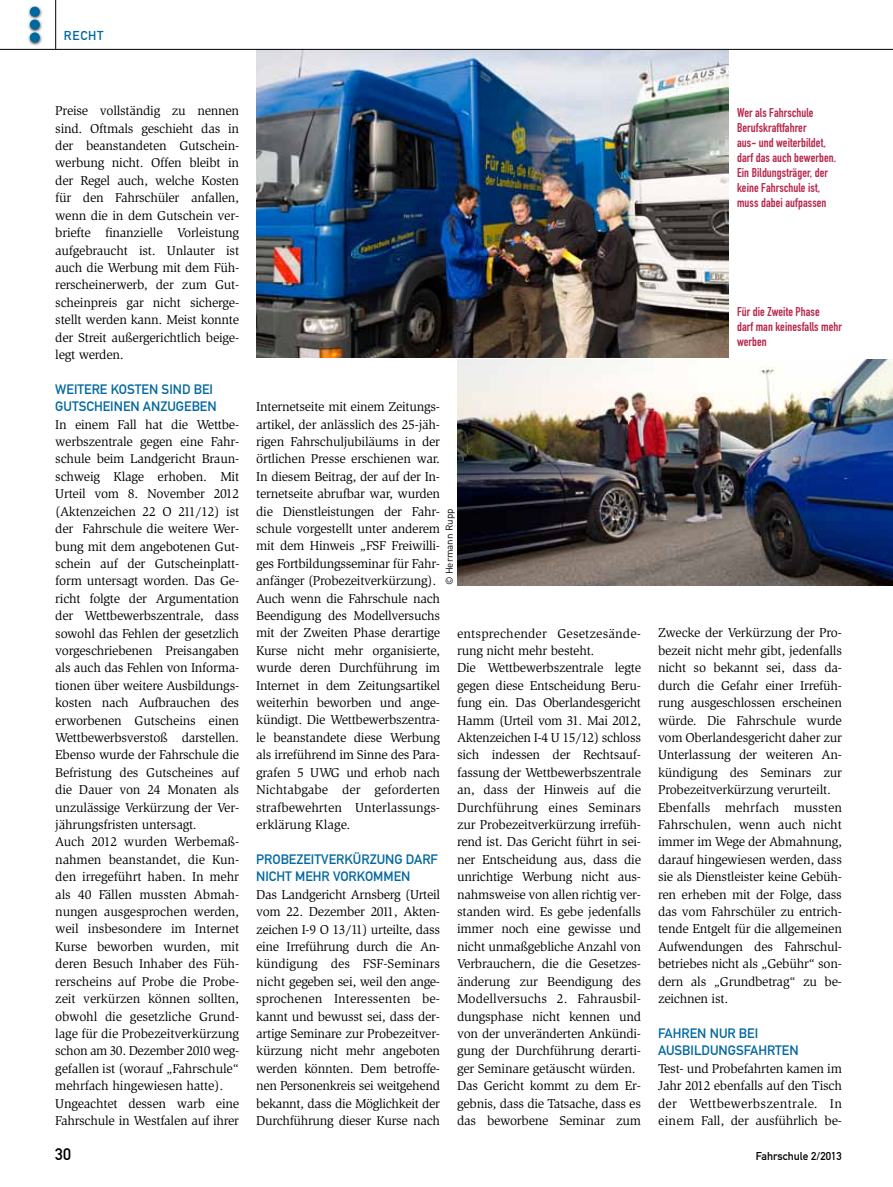
<style>
.page{position:relative;width:893px;height:1187px;background:#fff}
.page>*{position:absolute;margin:0;border:0;box-sizing:border-box;transform-origin:0 0}
.t1{font:16.5px "DIN Mittelschrift Std";color:#000}
.t2{font:13.5px/17.4px "DIN Mittelschrift Std";color:#00689e}
.t3{font:13.2px/17.4px "Slimbach Std";letter-spacing:-.02em;color:#000}
.t4{font:12.75px "DIN Mittelschrift Std";letter-spacing:.06em;color:#00689e}
.t5{font:12.6px/15px "DIN Engschrift Std";letter-spacing:.005em;color:#b7274c}
.t6{font:11.25px "DIN Mittelschrift Std";color:#000}
.t7{font:9.75px "DINOT";color:#000}
</style>
<div class="page">
<img style="left:28px;top:6px;width:14px;height:40px">
<hr style="left:55px;top:0;width:1px;height:49px;background:#000">
<div style="left:30px;top:32px;width:10px;height:10px;background:#00689e;border-radius:50%"></div>
<div style="left:30px;top:20px;width:10px;height:10px;background:#00689e;border-radius:50%"></div>
<div style="left:30px;top:7px;width:10px;height:10px;background:#00689e;border-radius:50%"></div>
<img style="left:256px;top:50px;width:473px;height:307px">
<img style="left:457px;top:359px;width:436px;height:226px">
<hr style="left:0;top:49px;width:893px;height:1px;background:#000">
<p class="t4" style="left:64px;top:28px;width:41px">RECHT</p>
<p class="t3" style="left:55px;top:102px;width:185px;text-align:justify">Preise vollständig zu nennen sind. Oftmals geschieht das in der beanstandeten Gutschein&shy;werbung nicht. Offen bleibt in der Regel auch, welche Kosten für den Fahrschüler anfallen, wenn die in dem Gutschein ver&shy;briefte finanzielle Vorleistung aufgebraucht ist. Unlauter ist auch die Werbung mit dem Füh&shy;rerscheinerwerb, der zum Gut&shy;scheinpreis gar nicht sicherge&shy;stellt werden kann. Meist konnte der Streit außergerichtlich beige&shy;legt werden.</p>
<p class="t2" style="left:55px;top:380px;width:163px">WEITERE KOSTEN SIND BEI<br>GUTSCHEINEN ANZUGEBEN</p>
<p class="t3" style="left:55px;top:415px;width:185px">In einem Fall hat die Wettbe&shy;werbszentrale gegen eine Fahr&shy;schule beim Landgericht Braun&shy;schweig Klage erhoben. Mit<br>Urteil vom 8. November 2012 (Aktenzeichen 22 O 211/12) ist der Fahrschule die weitere Wer&shy;bung mit dem angebotenen Gut&shy;schein auf der Gutscheinplatt&shy;form untersagt worden. Das Ge&shy;richt folgte der Argumentation der Wettbewerbszentrale, dass sowohl das Fehlen der gesetzlich vorgeschriebenen Preisangaben als auch das Fehlen von Informa&shy;tionen über weitere Ausbildungs&shy;kosten nach Aufbrauchen des erworbenen Gutscheins einen<br>Wettbewerbsverstoß darstellen.<br>Ebenso wurde der Fahrschule die<br>Befristung des Gutscheines auf die Dauer von 24 Monaten als unzulässige Verkürzung der Ver&shy;jährungsfristen untersagt.<br>Auch 2012 wurden Werbemaß&shy;nahmen beanstandet, die Kun&shy;den irregeführt haben. In mehr als 40 Fällen mussten Abmah&shy;nungen ausgesprochen werden, weil insbesondere im Internet<br>Kurse beworben wurden, mit deren Besuch Inhaber des Füh&shy;rerscheins auf Probe die Probe&shy;zeit verkürzen können sollten, obwohl die gesetzliche Grund&shy;lage für die Probezeitverkürzung schon am 30. Dezember 2010 weg&shy;gefallen ist (worauf „Fahrschule“ mehrfach hingewiesen hatte).<br>Ungeachtet dessen warb eine<br>Fahrschule in Westfalen auf ihrer</p>
<p class="t5" style="left:737px;top:105px;width:101px">Wer als Fahrschule<br>Berufskraftfahrer<br>aus- und weiterbildet, darf das auch bewerben.<br>Ein Bildungsträger, der keine Fahrschule ist, muss dabei aufpassen</p>
<p class="t5" style="left:737px;top:304px;width:106px">Für die Zweite Phase<br>darf man keinesfalls mehr werben</p>
<p class="t3" style="left:256px;top:398px;width:185px">Internetseite mit einem Zeitungs&shy;artikel, der anlässlich des 25-jäh&shy;rigen Fahrschuljubiläums in der örtlichen Presse erschienen war.<br>In diesem Beitrag, der auf der In&shy;ternetseite abrufbar war, wurden die Dienstleistungen der Fahr&shy;schule vorgestellt unter anderem mit dem Hinweis „FSF Freiwilli&shy;ges Fortbildungsseminar für Fahr&shy;anfänger (Probezeitverkürzung).<br>Auch wenn die Fahrschule nach<br>Beendigung des Modellversuchs mit der Zweiten Phase derartige<br>Kurse nicht mehr organisierte, wurde deren Durchführung im<br>Internet in dem Zeitungsartikel weiterhin beworben und ange&shy;kündigt. Die Wettbewerbszentra&shy;le beanstandete diese Werbung als irreführend im Sinne des Para&shy;grafen 5 UWG und erhob nach<br>Nichtabgabe der geforderten strafbewehrten Unterlassungs&shy;erklärung Klage.</p>
<p class="t2" style="left:256px;top:850px;width:89px">PROBEZEITVERKÜRZ</p>
<p class="t7" style="left:443px;top:585px;width:78px;rotate:-90deg">© Hermann Rupp</p>
<p class="t3" style="left:457px;top:624px;width:185px">entsprechender Gesetzesände&shy;rung nicht mehr besteht.<br>Die Wettbewerbszentrale legte gegen diese Entscheidung Beru&shy;fung ein. Das Oberlandesgericht<br>Hamm (Urteil vom 31. Mai 2012,<br>Aktenzeichen I-4 U 15/12) schloss sich indessen der Rechtsauf&shy;fassung der Wettbewerbszentrale an, dass der Hinweis auf die<br>Durchführung eines Seminars zur Probezeitverkürzung irrefüh&shy;rend ist. Das Gericht führt in sei&shy;ner Entscheidung aus, dass die unrichtige Werbung nicht aus&shy;nahmsweise von allen richtig ver&shy;standen wird. Es gebe jedenfalls immer noch eine gewisse und nicht unmaßgebliche Anzahl von<br>Verbrauchern, die die Gesetzes&shy;änderung zur Beendigung des<br>Modellversuchs 2. Fahrausbil&shy;dungsphase nicht kennen und von der unveränderten Ankündi&shy;gung der Durchführung derarti&shy;ger Seminare getäuscht würden.<br>Das Gericht kommt zu dem Er&shy;gebnis, dass die Tatsache, dass es das beworbene Seminar zum</p>
<p class="t3" style="left:658px;top:624px;width:185px">Zwecke der Verkürzung der Pro&shy;bezeit nicht mehr gibt, jedenfalls nicht so bekannt sei, dass da&shy;durch die Gefahr einer Irrefüh&shy;rung ausgeschlossen erscheinen würde. Die Fahrschule wurde vom Oberlandesgericht daher zur<br>Unterlassung der weiteren An&shy;kündigung des Seminars zur<br>Probezeitverkürzung verurteilt.<br>Ebenfalls mehrfach mussten<br>Fahrschulen, wenn auch nicht immer im Wege der Abmahnung, darauf hingewiesen werden, dass sie als Dienstleister keine Gebüh&shy;ren erheben mit der Folge, dass das vom Fahrschüler zu entrich&shy;tende Entgelt für die allgemeinen<br>Aufwendungen des Fahrschul&shy;betriebes nicht als „Gebühr“ son&shy;dern als „Grundbetrag“ zu be&shy;zeichnen ist.</p>
<p class="t2" style="left:256px;top:850px;width:159px;text-align:right">UNG DARF<br>NICHT MEHR VORKOMMEN</p>
<p class="t3" style="left:256px;top:885px;width:185px;text-align:justify">Das Landgericht Arnsberg (Urteil vom 22. Dezember 2011, Akten&shy;zeichen I-9 O 13/11) urteilte, dass eine Irreführung durch die An&shy;kündigung des FSF-Seminars nicht gegeben sei, weil den ange&shy;sprochenen Interessenten be&shy;kannt und bewusst sei, dass der&shy;artige Seminare zur Probezeitver&shy;kürzung nicht mehr angeboten werden könnten. Dem betroffe&shy;nen Personenkreis sei weitgehend bekannt, dass die Möglichkeit der Durchführung dieser Kurse nach</p>
<p class="t2" style="left:658px;top:1024px;width:142px">FAHREN NUR BEI<br>AUSBILDUNGSFAHRTEN</p>
<p class="t3" style="left:658px;top:1059px;width:185px;text-align:justify">Test- und Probefahrten kamen im Jahr 2012 ebenfalls auf den Tisch der Wettbewerbszentrale. In einem Fall, der ausführlich be-</p>
<p class="t1" style="left:55px;top:1144px;width:17px">30</p>
<p class="t6" style="left:756px;top:1149px;width:88px">FAHRSCHULE 2/2013</p>
</div>
